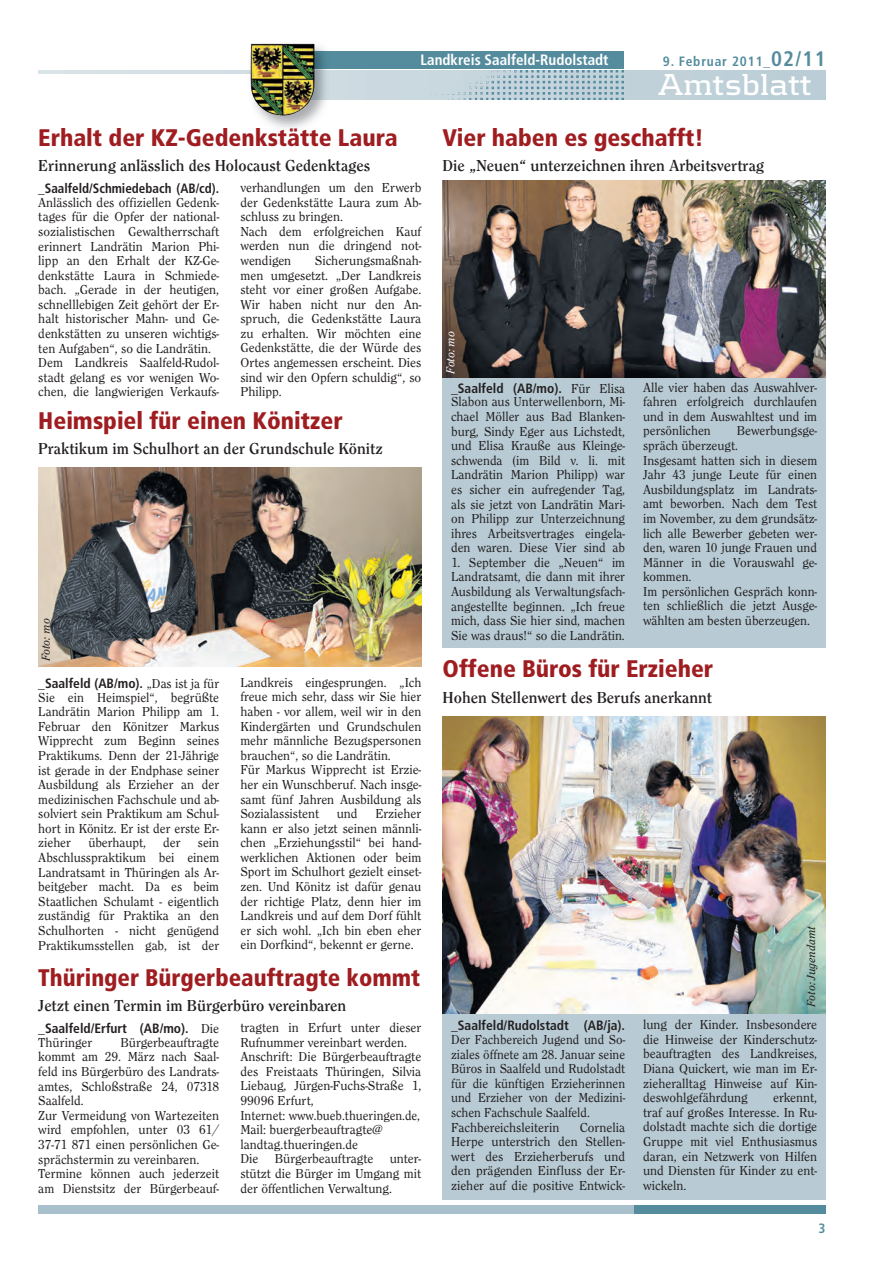
<style>
.page{position:relative;width:881px;height:1263px;background:#fff}
.page>*{position:absolute;margin:0;border:0;box-sizing:border-box;transform-origin:0 0}
.t1{font:700 31.5px "Kontrapunkt";color:#fff}
.t2{font:900 condensed 24px "Frutiger";color:#9f1d20}
.t3{font:700 16.5px "Clearface Itc T";color:#231f20}
.t4{font:700 condensed 15px "Frutiger";color:#fff}
.t5{font:13.5px/14.5px "Clearface Itc T";color:#231f20;text-align:justify}
.t6{font:700 condensed 13.5px "Frutiger";color:#231f20}
.t7{font:700 condensed 13.5px "Frutiger";letter-spacing:.06em;color:#548c9e}
.t8{font:italic 12px "Clearface Itc T";color:#231f20}
.t9{font:italic 12px "Clearface Itc T";color:#fff}
.s1{font-size:21px}
.s2{font-family:"Clearface Itc T";font-weight:400;font-stretch:normal}
</style>
<div class="page">
<div style="left:38px;top:1205px;width:598px;height:9px;background:#a8c0cb"></div>
<div style="left:634px;top:1205px;width:191px;height:9px;background:#548c9e"></div>
<svg style="left:38px;top:70px;width:787px;height:30px;background:#c3d2da"></svg>
<div style="left:38px;top:74px;width:224px;height:28px;background:#fff"></div>
<img style="left:421px;top:70px;width:202px;height:30px">
<div style="left:287px;top:51px;width:336px;height:17px;background:#548c9e"></div>
<img style="left:314px;top:44px;width:31px;height:26px">
<img style="left:314px;top:70px;width:31px;height:30px">
<img style="left:234px;top:70px;width:16px;height:4px">
<img style="left:314px;top:51px;width:31px;height:17px">
<img style="left:250px;top:43px;width:64px;height:73px">
<img style="left:442px;top:180px;width:383px;height:198px">
<img style="left:38px;top:467px;width:383px;height:199px">
<div style="left:442px;top:378px;width:383px;height:269px;background:#b8cbd4"></div>
<img style="left:442px;top:716px;width:383px;height:298px">
<div style="left:442px;top:1014px;width:383px;height:185px;background:#b8cbd4"></div>
<p class="t4" style="left:420px;top:53px;width:189px">Landkreis Saalfeld-Rudolstadt</p>
<p class="t7" style="left:662px;top:56px;width:164px">9. Februar 2011_<span class="s1">02/11</span></p>
<h1 class="t1" style="left:658px;top:74px;width:155px">Amtsblatt</h1>
<h2 class="t2" style="left:38px;top:128px;width:360px">Erhalt der KZ-Gedenkstätte Laura</h2>
<p class="t3" style="left:38px;top:156px;width:333px">Erinnerung anlässlich des Holocaust Gedenktages</p>
<p class="t6" style="left:38px;top:183px;width:182px">_Saalfeld/Schmiedebach (AB/cd).</p>
<p class="t5" style="left:38px;top:195px;width:182px;text-align:left">Anlässlich des offiziellen Gedenk&shy;tages für die Opfer der national&shy;sozialistischen Gewaltherrschaft erinnert Landrätin Marion Phi&shy;lipp an den Erhalt der KZ-Ge&shy;denkstätte Laura in Schmiede&shy;bach. „Gerade in der heutigen, schnelllebigen Zeit gehört der Er&shy;halt historischer Mahn- und Ge&shy;denkstätten zu unseren wichtigs&shy;ten Aufgaben“, so die Landrätin.<br>Dem Landkreis Saalfeld-Rudol&shy;stadt gelang es vor wenigen Wo&shy;chen, die langwierigen Verkaufs-</p>
<p class="t5" style="left:240px;top:180px;width:182px;text-align:left">verhandlungen um den Erwerb der Gedenkstätte Laura zum Ab&shy;schluss zu bringen.<br>Nach dem erfolgreichen Kauf werden nun die dringend not&shy;wendigen</p>
<p class="t5" style="left:240px;top:253px;width:182px;text-indent:74px">Sicherungsmaßnah&shy;men umgesetzt. „Der Landkreis steht vor einer großen Aufgabe.<br>Wir haben nicht nur den An&shy;spruch, die Gedenkstätte Laura zu erhalten. Wir möchten eine Gedenkstätte, die der Würde des Ortes angemessen erscheint. Dies sind wir den Opfern schuldig“, so Philipp.</p>
<h2 class="t2" style="left:38px;top:411px;width:306px">Heimspiel für einen Könitzer</h2>
<p class="t3" style="left:38px;top:439px;width:346px">Praktikum im Schulhort an der Grundschule Könitz</p>
<p class="t8" style="left:39px;top:661px;width:44px;rotate:-90deg">Foto: mo</p>
<p class="t6" style="left:38px;top:678px;width:182px">_Saalfeld (AB/mo). <span class="s2">„Das ist ja für</span></p>
<p class="t5" style="left:38px;top:690px;width:182px">Sie ein Heimspiel“, begrüßte Landrätin Marion Philipp am 1.<br>Februar den Könitzer Markus Wipprecht zum Beginn seines Praktikums. Denn der 21-Jährige ist gerade in der Endphase seiner Ausbildung als Erzieher an der medizinischen Fachschule und ab&shy;solviert sein Praktikum am Schul&shy;hort in Könitz. Er ist der erste Er&shy;zieher</p>
<p class="t5" style="left:88px;top:835px;width:59px">überhaupt,</p>
<p class="t5" style="left:163px;top:835px;width:19px">der</p>
<p class="t5" style="left:38px;top:835px;width:182px;text-indent:160px">sein Abschlusspraktikum bei einem Landratsamt in Thüringen als Ar&shy;beitgeber macht. Da es beim Staatlichen Schulamt - eigentlich zuständig für Praktika an den Schulhorten - nicht genügend Praktikumsstellen gab, ist der</p>
<p class="t5" style="left:240px;top:675px;width:182px;text-align:left">Landkreis eingesprungen. „Ich freue mich sehr, dass wir Sie hier haben - vor allem, weil wir in den<br>Kindergärten und Grundschulen mehr männliche Bezugspersonen brauchen“, so die Landrätin.<br>Für Markus Wipprecht ist Erzie&shy;her ein Wunschberuf. Nach insge&shy;samt fünf Jahren Ausbildung als<br>Sozialassistent</p>
<p class="t5" style="left:240px;top:806px;width:182px;text-indent:135px">Erzieher kann er also jetzt seinen männli&shy;chen „Erziehungsstil“ bei hand&shy;werklichen Aktionen oder beim Sport im Schulhort gezielt einset&shy;zen. Und Könitz ist dafür genau der richtige Platz, denn hier im Landkreis und auf dem Dorf fühlt er sich wohl. „Ich bin eben eher ein Dorfkind“, bekennt er gerne.</p>
<p class="t5" style="left:337px;top:806px;width:22px">und</p>
<h2 class="t2" style="left:38px;top:968px;width:383px">Thüringer Bürgerbeauftragte kommt</h2>
<p class="t3" style="left:38px;top:996px;width:309px">Jetzt einen Termin im Bürgerbüro vereinbaren</p>
<p class="t6" style="left:38px;top:1023px;width:182px">_Saalfeld/Erfurt (AB/mo). <span class="s2">Die</span></p>
<p class="t5" style="left:38px;top:1035px;width:55px">Thüringer</p>
<p class="t5" style="left:240px;top:1020px;width:182px;text-align:left">tragten in Erfurt unter dieser<br>Rufnummer vereinbart werden.<br>Anschrift: Die Bürgerbeauftragte des Freistaats Thüringen, Silvia<br>Liebaug, Jürgen-Fuchs-Straße 1,<br>99096 Erfurt,<br>Internet: www.bueb.thueringen.de,<br>Mail: buergerbeauftragte@ landtag.thueringen.de<br>Die Bürgerbeauftragte unter&shy;stützt die Bürger im Umgang mit der öffentlichen Verwaltung.</p>
<p class="t5" style="left:38px;top:1035px;width:182px;text-align:left;text-indent:82px">Bürgerbeauftragte kommt am 29. März nach Saal&shy;feld ins Bürgerbüro des Landrats&shy;amtes, Schloßstraße 24, 07318<br>Saalfeld.<br>Zur Vermeidung von Wartezeiten wird empfohlen, unter 03 61/<br>37-71 871 einen persönlichen Ge&shy;sprächstermin zu vereinbaren.<br>Termine können auch jederzeit am Dienstsitz der Bürgerbeauf-</p>
<h2 class="t2" style="left:442px;top:128px;width:263px">Vier haben es geschafft!</h2>
<p class="t3" style="left:442px;top:156px;width:323px">Die „Neuen“ unterzeichnen ihren Arbeitsvertrag</p>
<p class="t9" style="left:443px;top:374px;width:44px;rotate:-90deg">Foto: mo</p>
<p class="t6" style="left:451px;top:383px;width:175px">_Saalfeld (AB/mo). <span class="s2">Für Elisa</span></p>
<p class="t5" style="left:451px;top:394px;width:175px">Slabon aus Unterwellenborn, Mi&shy;chael Möller aus Bad Blanken&shy;burg, Sindy Eger aus Lichstedt, und Elisa Krauße aus Kleinge&shy;schwenda (im Bild v. li. mit Landrätin Marion Philipp) war es sicher ein aufregender Tag, als sie jetzt von Landrätin Mari&shy;on Philipp zur Unterzeichnung ihres Arbeitsvertrages eingela&shy;den waren. Diese Vier sind ab</p>
<p class="t5" style="left:451px;top:555px;width:175px">1. September die „Neuen“ im Landratsamt, die dann mit ihrer Ausbildung als Verwaltungsfach&shy;angestellte beginnen. „Ich freue mich, dass Sie hier sind, machen Sie was draus!“ so die Landrätin.</p>
<p class="t5" style="left:643px;top:380px;width:175px">Alle vier haben das Auswahlver&shy;fahren erfolgreich durchlaufen und in dem Auswahltest und im persönlichen</p>
<p class="t5" style="left:643px;top:423px;width:175px;text-align:left;text-indent:94px">Bewerbungsge&shy;spräch überzeugt.<br>Insgesamt hatten sich in diesem<br>Jahr 43 junge Leute für einen<br>Ausbildungsplatz im Landrats&shy;amt beworben. Nach dem Test im November, zu dem grundsätz&shy;lich alle Bewerber gebeten wer&shy;den, waren 10 junge Frauen und<br>Männer in die Vorauswahl ge&shy;kommen.<br>Im persönlichen Gespräch konn&shy;ten schließlich die jetzt Ausge&shy;wählten am besten überzeugen.</p>
<h2 class="t2" style="left:442px;top:659px;width:272px">Offene Büros für Erzieher</h2>
<p class="t3" style="left:442px;top:687px;width:271px">Hohen Stellenwert des Berufs anerkannt</p>
<p class="t8" style="left:803px;top:1007px;width:83px;rotate:-90deg">Foto: Jugendamt</p>
<p class="t6" style="left:451px;top:1020px;width:175px">_Saalfeld/Rudolstadt (AB/ja).</p>
<p class="t5" style="left:451px;top:1032px;width:175px;text-align:left">Der Fachbereich Jugend und So&shy;ziales öffnete am 28. Januar seine<br>Büros in Saalfeld und Rudolstadt für die künftigen Erzieherinnen und Erzieher von der Medizini&shy;schen Fachschule Saalfeld.<br>Fachbereichsleiterin</p>
<p class="t5" style="left:451px;top:1119px;width:175px;text-indent:129px">Cornelia Herpe unterstrich den Stellen&shy;wert des Erzieherberufs und den prägenden Einfluss der Er&shy;zieher auf die positive Entwick-</p>
<p class="t5" style="left:643px;top:1017px;width:175px">lung der Kinder. Insbesondere die Hinweise der Kinderschutz&shy;beauftragten des Landkreises, Diana Quickert, wie man im Er&shy;zieheralltag Hinweise auf Kin&shy;deswohlgefährdung</p>
<p class="t5" style="left:643px;top:1090px;width:175px;text-indent:130px">erkennt, traf auf großes Interesse. In Ru&shy;dolstadt machte sich die dortige Gruppe mit viel Enthusiasmus daran, ein Netzwerk von Hilfen und Diensten für Kinder zu ent&shy;wickeln.</p>
<p class="t7" style="left:818px;top:1222px;width:9px">3</p>
</div>
